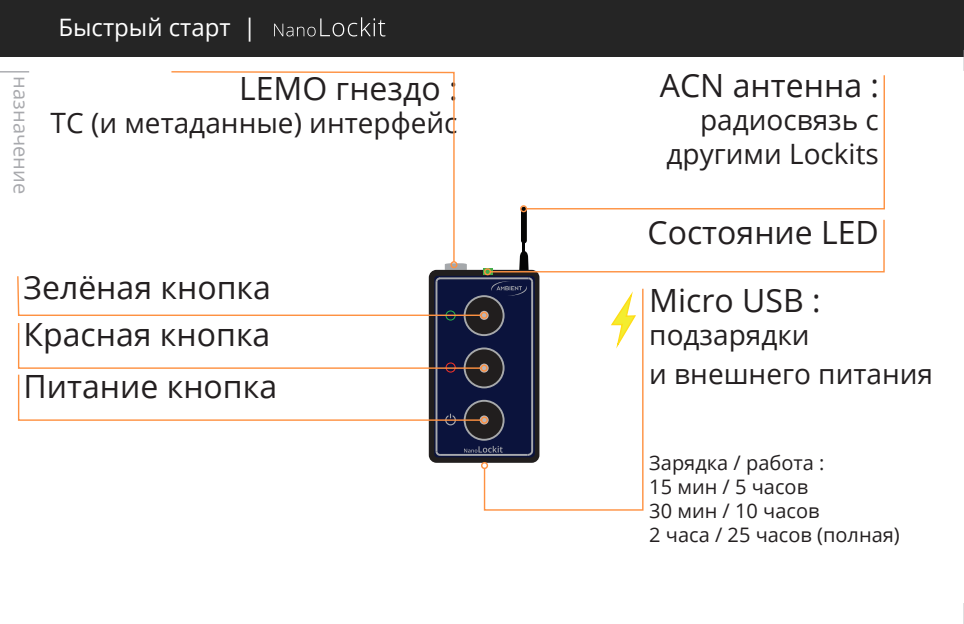
<style>
.page{position:relative;width:964px;height:624px;background:#fff}
.page>*{position:absolute;margin:0;border:0;box-sizing:border-box;transform-origin:0 0}
.t1{font:32px "Open Sans";color:#231f20}
.t2{font:28px/33.6px "Open Sans";color:#231f20;text-align:right}
.t3{font:24px "Open Sans";color:#fff}
.t4{font:20px "Open Sans";color:#231f20}
.t5{font:20px "Open Sans";color:#a8a9ad}
</style>
<div class="page">
<div style="left:0;top:0;width:964px;height:57px;background:#252525"></div>
<svg style="left:963px;top:50px;width:1px;height:21px"></svg>
<svg style="left:963px;top:603px;width:1px;height:21px"></svg>
<svg style="left:274px;top:17px;width:111px;height:19px"></svg>
<div style="left:521px;top:207px;width:6px;height:36px;background:#050504;border-radius:3px"></div>
<div style="left:434px;top:276px;width:101px;height:181px;background:#0b133c;border-radius:4px"></div>
<svg style="left:464px;top:446px;width:19px;height:6px"></svg>
<hr style="left:440px;top:454px;width:88px;height:2px;background:#a8a9ad">
<svg style="left:434px;top:449px;width:8px;height:8px"></svg>
<hr style="left:435px;top:282px;width:2px;height:169px;background:#a8a9ad">
<svg style="left:483px;top:440px;width:161px;height:71px"></svg>
<div style="left:481px;top:462px;width:7px;height:7px;border:1px solid #fe9141;border-radius:50%"></div>
<svg style="left:525px;top:75px;width:360px;height:135px"></svg>
<div style="left:520px;top:205px;width:7px;height:7px;border:1px solid #fe9141;border-radius:50%"></div>
<svg style="left:0;top:71px;width:29px;height:1px"></svg>
<svg style="left:171px;top:71px;width:284px;height:147px"></svg>
<svg style="left:17px;top:218px;width:868px;height:222px"></svg>
<div style="left:484px;top:268px;width:7px;height:7px;border:1px solid #fe9141;border-radius:50%"></div>
<p class="t5" style="left:35px;top:76px;width:119px;rotate:90deg">назначение</p>
<p class="t3" style="left:58px;top:11px;width:200px">Быстрый старт |</p>
<p class="t1" style="left:239px;top:66px;width:220px">LEMO гнездо :</p>
<p class="t2" style="left:51px;top:106px;width:408px">TC (и метаданные) интерфейс</p>
<p class="t1" style="left:24px;top:266px;width:249px">Зелёная кнопка</p>
<p class="t1" style="left:24px;top:312px;width:248px">Красная кнопка</p>
<p class="t1" style="left:23px;top:364px;width:255px">Питание кнопка</p>
<p class="t1" style="left:660px;top:63px;width:221px">ACN антенна :</p>
<p class="t2" style="left:666px;top:102px;width:214px">радиосвязь с другими Lockits</p>
<p class="t1" style="left:647px;top:210px;width:233px">Состояние LED</p>
<p class="t1" style="left:649px;top:278px;width:173px">Micro USB :</p>
<p class="t2" style="left:649px;top:317px;width:162px">подзарядки</p>
<p class="t2" style="left:649px;top:356px;width:285px">и внешнего питания</p>
<p class="t4" style="left:649px;top:449px;width:177px">Зарядка / работа :</p>
<p class="t4" style="left:649px;top:473px;width:160px">15 мин / 5 часов</p>
<p class="t4" style="left:649px;top:497px;width:172px">30 мин / 10 часов</p>
<p class="t4" style="left:649px;top:521px;width:252px">2 часа / 25 часов (полная)</p>
</div>
